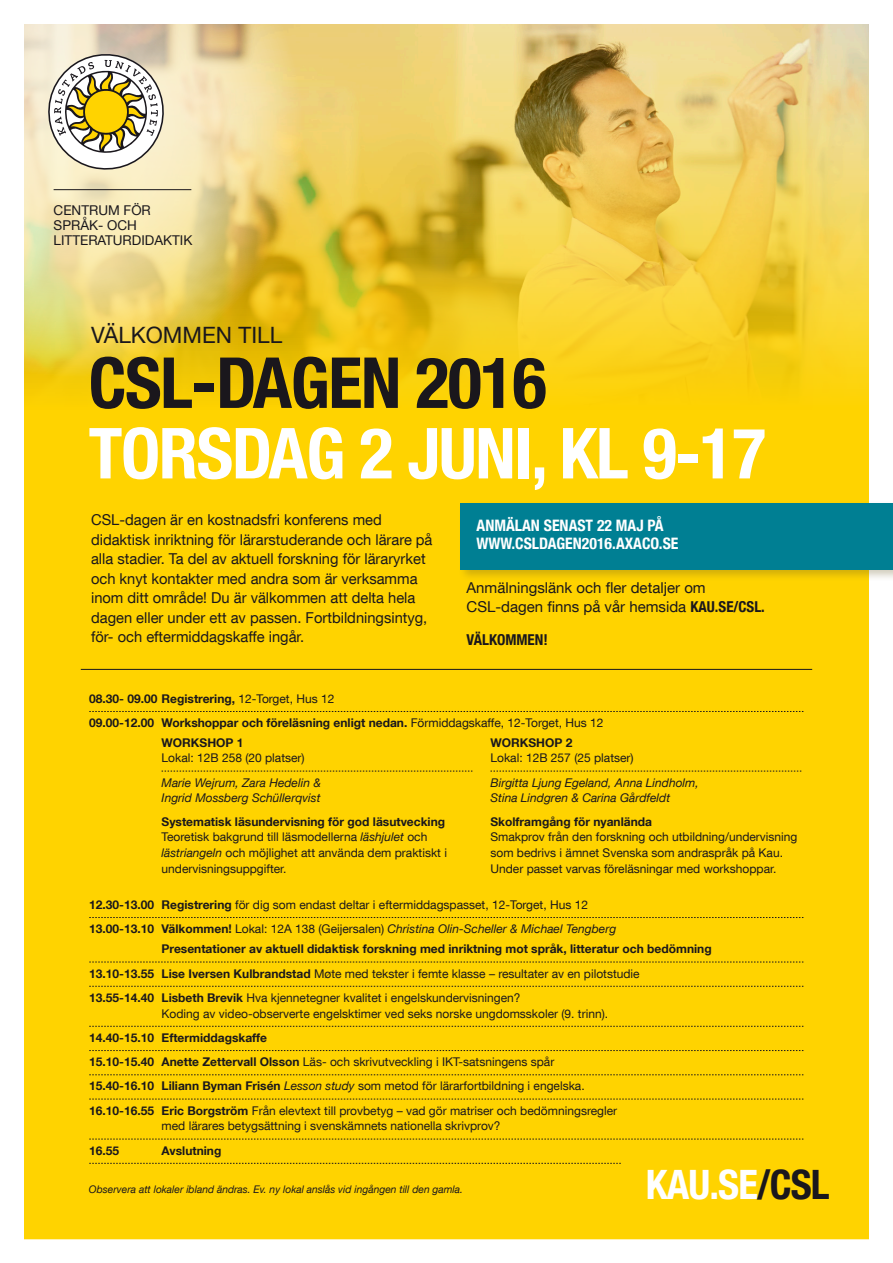
<style>
.page{position:relative;width:893px;height:1263px;background:#fff}
.page>*{position:absolute;margin:0;border:0;box-sizing:border-box;transform-origin:0 0}
.Huvudrubrik{font:700 condensed 70.5px "Helvetica Neue LT Com";letter-spacing:-.02em;color:#fff}
.Huvudrubrik-2{font:700 condensed 70.5px "Helvetica Neue LT Com";letter-spacing:-.02em;color:#1a171c}
.t1{font:700 condensed 40.5px "Helvetica Neue LT Com";letter-spacing:-.02em;color:#fff}
.t2{font:22.5px "Helvetica Neue LT Com";color:#1a171c}
.t3{font:700 condensed 15.75px/18.1px "Helvetica Neue LT Com";color:#fff}
.t4{font:15px/19.5px "Helvetica Neue LT Com";color:#1a171c}
.t5{font:700 condensed 15px "Helvetica Neue LT Com";color:#1a171c}
.t6{font:13.5px/15px "Helvetica Neue LT Com";color:#1a171c}
.t7{font:12px/15.8px "Helvetica Neue LT Com";color:#1a171c}
.t8{font:700 12px/20.2px "Helvetica Neue LT Com";color:#1a171c}
.t9{font:italic 12px/15.8px "Helvetica Neue LT Com";color:#1a171c}
.t10{font:italic 10.5px "Helvetica Neue LT Com";color:#1a171c}
.s1{font-weight:700;font-stretch:condensed}
.s2{font-weight:400}
.s3{font-weight:700}
.s4{font-style:italic}
.s5{font-weight:400;font-style:italic}
.s6{color:#1a171c}
</style>
<div class="page">
<div style="left:8px;top:10px;width:873px;height:1242px;background:#ffd300"></div>
<img style="left:25px;top:25px;width:843px;height:364px">
<div style="left:0;top:0;width:893px;height:1263px;border:24px solid #fff"></div>
<svg style="left:0;top:0;width:312px;height:386px;background:#eed98a"></svg>
<svg style="left:48px;top:54px;width:116px;height:116px;background:#d1c7a0"></svg>
<hr style="left:54px;top:189px;width:137px;height:1px;background:#1a171c">
<svg style="left:89px;top:711px;width:715px;height:1px"></svg>
<svg style="left:89px;top:917px;width:715px;height:1px"></svg>
<svg style="left:89px;top:962px;width:715px;height:1px"></svg>
<svg style="left:89px;top:986px;width:715px;height:1px"></svg>
<svg style="left:89px;top:1026px;width:715px;height:1px"></svg>
<svg style="left:89px;top:1050px;width:715px;height:1px"></svg>
<svg style="left:89px;top:1074px;width:715px;height:1px"></svg>
<svg style="left:89px;top:1099px;width:715px;height:1px"></svg>
<svg style="left:89px;top:1139px;width:715px;height:1px"></svg>
<svg style="left:89px;top:1163px;width:532px;height:1px"></svg>
<svg style="left:162px;top:771px;width:310px;height:1px"></svg>
<svg style="left:490px;top:771px;width:311px;height:1px"></svg>
<hr style="left:81px;top:669px;width:731px;height:1px;background:#1a171c">
<div style="left:458px;top:501px;width:435px;height:81px;background:#6a5b24;opacity:.3"></div>
<div style="left:460px;top:503px;width:433px;height:66px;background:#007f93"></div>
<p class="t6" style="left:54px;top:203px;width:140px">CENTRUM FÖR<br>SPRÅK- OCH<br>LITTERATURDIDAKTIK</p>
<p class="t2" style="left:91px;top:321px;width:193px">VÄLKOMMEN TILL</p>
<p class="Huvudrubrik-2" style="left:89px;top:341px;width:459px">CSL-DAGEN 2016</p>
<p class="Huvudrubrik" style="left:89px;top:411px;width:679px">TORSDAG 2 JUNI, KL 9-17</p>
<p class="t4" style="left:91px;top:510px;width:343px">CSL-dagen är en kostnadsfri konferens med didaktisk inriktning för lärarstuderande och lärare på alla stadier. Ta del av aktuell forskning för läraryrket och knyt kontakter med andra som är verksamma inom ditt område! Du är välkommen att delta hela dagen eller under ett av passen. Fortbildningsintyg, för- och eftermiddagskaffe ingår.</p>
<p class="t3" style="left:477px;top:517px;width:203px">ANMÄLAN SENAST 22 MAJ PÅ<br>WWW.CSLDAGEN2016.AXACO.SE</p>
<p class="t4" style="left:466px;top:577px;width:300px">Anmälningslänk och fler detaljer om<br>CSL-dagen finns på vår hemsida <span class="s1">KAU.SE/CSL.</span></p>
<p class="t5" style="left:466px;top:631px;width:83px">VÄLKOMMEN!</p>
<p class="t8" style="left:89px;top:688px;width:247px">08.30- 09.00 Registrering, <span class="s2">12-Torget, Hus 12</span></p>
<p class="t8" style="left:89px;top:712px;width:516px">09.00-12.00 Workshoppar och föreläsning enligt nedan. <span class="s2">Förmiddagskaffe, 12-Torget, Hus 12</span></p>
<p class="t7" style="left:162px;top:734px;width:145px"><span class="s3">WORKSHOP 1<br></span>Lokal: 12B 258 (20 platser)</p>
<p class="t9" style="left:162px;top:774px;width:161px">Marie Wejrum, Zara Hedelin &amp;<br>Ingrid Mossberg Schüllerqvist</p>
<p class="t7" style="left:162px;top:813px;width:287px"><span class="s3">Systematisk läsundervisning för god läsutvecking </span>Teoretisk bakgrund till läsmodellerna <span class="s4">läshjulet</span> och <span class="s4">lästriangeln</span> och möjlighet att använda dem praktiskt i undervisningsuppgifter.</p>
<p class="t7" style="left:490px;top:734px;width:145px"><span class="s3">WORKSHOP 2<br></span>Lokal: 12B 257 (25 platser)</p>
<p class="t9" style="left:490px;top:774px;width:210px">Birgitta Ljung Egeland, Anna Lindholm,<br>Stina Lindgren &amp; Carina Gårdfeldt</p>
<p class="t7" style="left:490px;top:813px;width:308px"><span class="s3">Skolframgång för nyanlända<br></span>Smakprov från den forskning och utbildning/undervisning som bedrivs i ämnet Svenska som andraspråk på Kau.<br>Under passet varvas föreläsningar med workshoppar.</p>
<p class="t7" style="left:89px;top:896px;width:500px"><span class="s3">12.30-13.00 Registrering</span> för dig som endast deltar i eftermiddagspasset, 12-Torget, Hus 12</p>
<p class="t8" style="left:162px;top:918px;width:552px;text-indent:-72px">13.00-13.10 Välkommen! <span class="s2">Lokal: 12A 138 (Geijersalen)</span> <span class="s5">Christina Olin-Scheller &amp; Michael Tengberg<br></span>Presentationer av aktuell didaktisk forskning med inriktning mot språk, litteratur och bedömning</p>
<p class="t7" style="left:89px;top:965px;width:552px"><span class="s3">13.10-13.55 Lise Iversen Kulbrandstad</span> Møte med tekster i femte klasse – resultater av en pilotstudie</p>
<p class="t7" style="left:162px;top:989px;width:448px;text-indent:-72px"><span class="s3">13.55-14.40 Lisbeth Brevik</span> Hva kjennetegner kvalitet i engelskundervisningen?<br>Koding av video-observerte engelsktimer ved seks norske ungdomsskoler (9. trinn).</p>
<p class="t8" style="left:89px;top:1027px;width:179px">14.40-15.10 Eftermiddagskaffe</p>
<p class="t7" style="left:89px;top:1054px;width:466px"><span class="s3">15.10-15.40 Anette Zettervall Olsson</span> Läs- och skrivutveckling i IKT-satsningens spår</p>
<p class="t7" style="left:89px;top:1078px;width:497px"><span class="s3">15.40-16.10 Liliann Byman Frisén</span> <span class="s4">Lesson study</span> som metod för lärarfortbildning i engelska.</p>
<p class="t7" style="left:162px;top:1102px;width:457px;text-indent:-72px"><span class="s3">16.10-16.55 Eric Borgström</span> Från elevtext till provbetyg – vad gör matriser och bedömningsregler med lärares betygsättning i svenskämnets nationella skrivprov?</p>
<p class="t8" style="left:89px;top:1140px;width:32px">16.55</p>
<p class="t8" style="left:162px;top:1140px;width:61px">Avslutning</p>
<p class="t10" style="left:89px;top:1183px;width:376px">Observera att lokaler ibland ändras. Ev. ny lokal anslås vid ingången till den gamla.</p>
<p class="t1" style="left:646px;top:1160px;width:185px">KAU.SE<span class="s6">/CSL</span></p>
</div>
